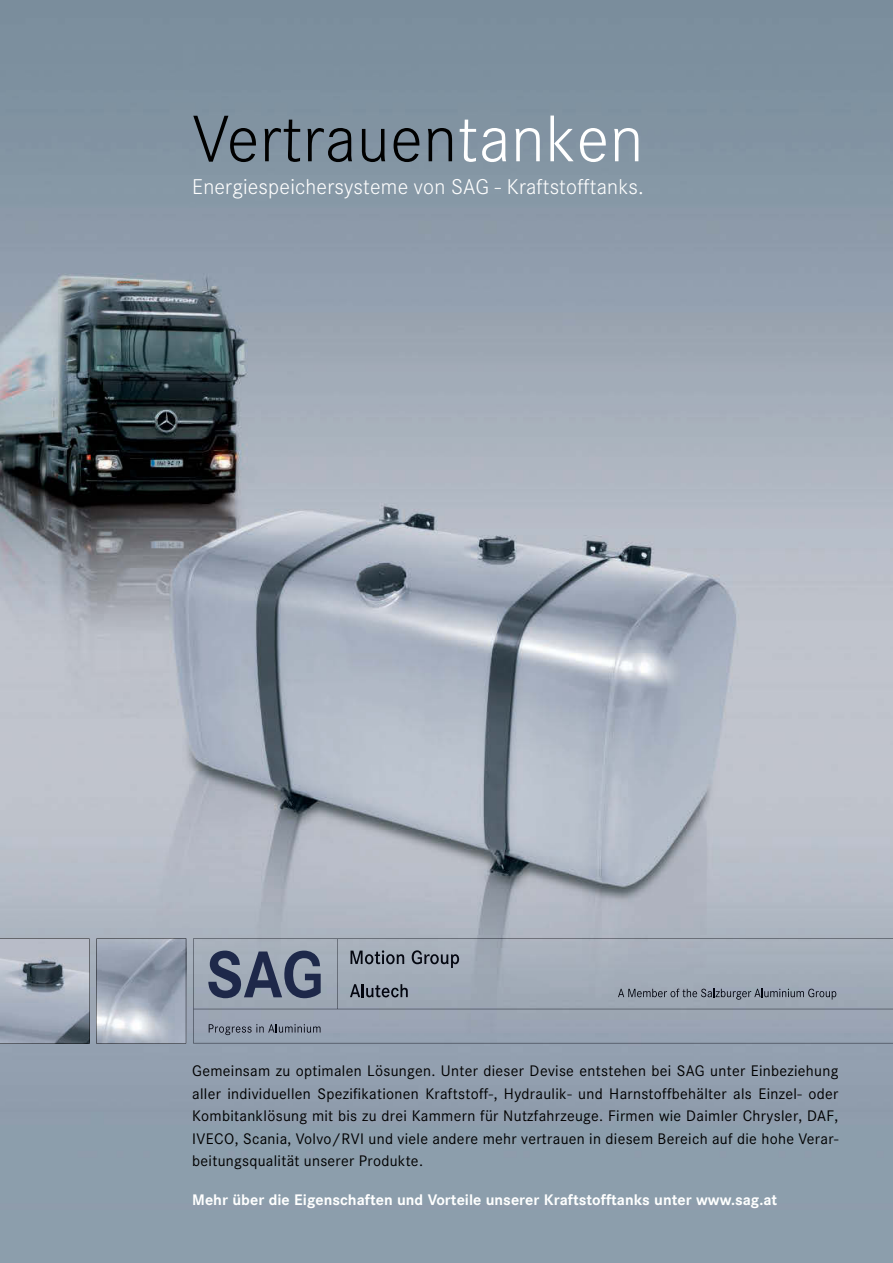
<style>
.page{position:relative;width:893px;height:1263px;background:#fff}
.page>*{position:absolute;margin:0;border:0;box-sizing:border-box;transform-origin:0 0}
.t1{font:300 64.5px "Corporate SBQ";letter-spacing:.01em;color:#000}
.t2{font:300 21px "Corporate SBQ";letter-spacing:.01em;color:#fff}
.t3{font:15px/22.5px "Corporate SBQ";letter-spacing:.02em;color:#000;text-align:justify}
.t4{font:700 15px "Corporate SBQ";color:#fff}
.s1{color:#fff}
</style>
<div class="page">
<img style="left:0;top:0;width:893px;height:1263px">
<img style="left:193px;top:938px;width:700px;height:105px">
<img style="left:193px;top:939px;width:700px;height:70px">
<svg style="left:350px;top:984px;width:58px;height:13px"></svg>
<svg style="left:618px;top:989px;width:218px;height:11px;background:#7f8794"></svg>
<svg style="left:209px;top:1024px;width:112px;height:11px"></svg>
<img style="left:350px;top:950px;width:109px;height:18px">
<svg style="left:97px;top:938px;width:89px;height:106px;background:#a2aab8"></svg>
<svg style="left:0;top:938px;width:90px;height:106px;background:#99a1ae"></svg>
<h1 class="t1" style="left:192px;top:101px;width:453px">Vertrauen<span class="s1">tanken</span></h1>
<h2 class="t2" style="left:192px;top:175px;width:453px">Energiespeichersysteme von SAG - Kraftstofftanks.</h2>
<p class="t3" style="left:192px;top:1060px;width:648px">Gemeinsam zu optimalen Lösungen. Unter dieser Devise entstehen bei SAG unter Einbeziehung aller individuellen Spezifikationen Kraftstoff-, Hydraulik- und Harnstoffbehälter als Einzel- oder Kombitanklösung mit bis zu drei Kammern für Nutzfahrzeuge. Firmen wie Daimler Chrysler, DAF, IVECO, Scania, Volvo/RVI und viele andere mehr vertrauen in diesem Bereich auf die hohe Verar&shy;beitungsqualität unserer Produkte.</p>
<p class="t4" style="left:192px;top:1191px;width:586px">Mehr über die Eigenschaften und Vorteile unserer Kraftstofftanks unter www.sag.at</p>
</div>
